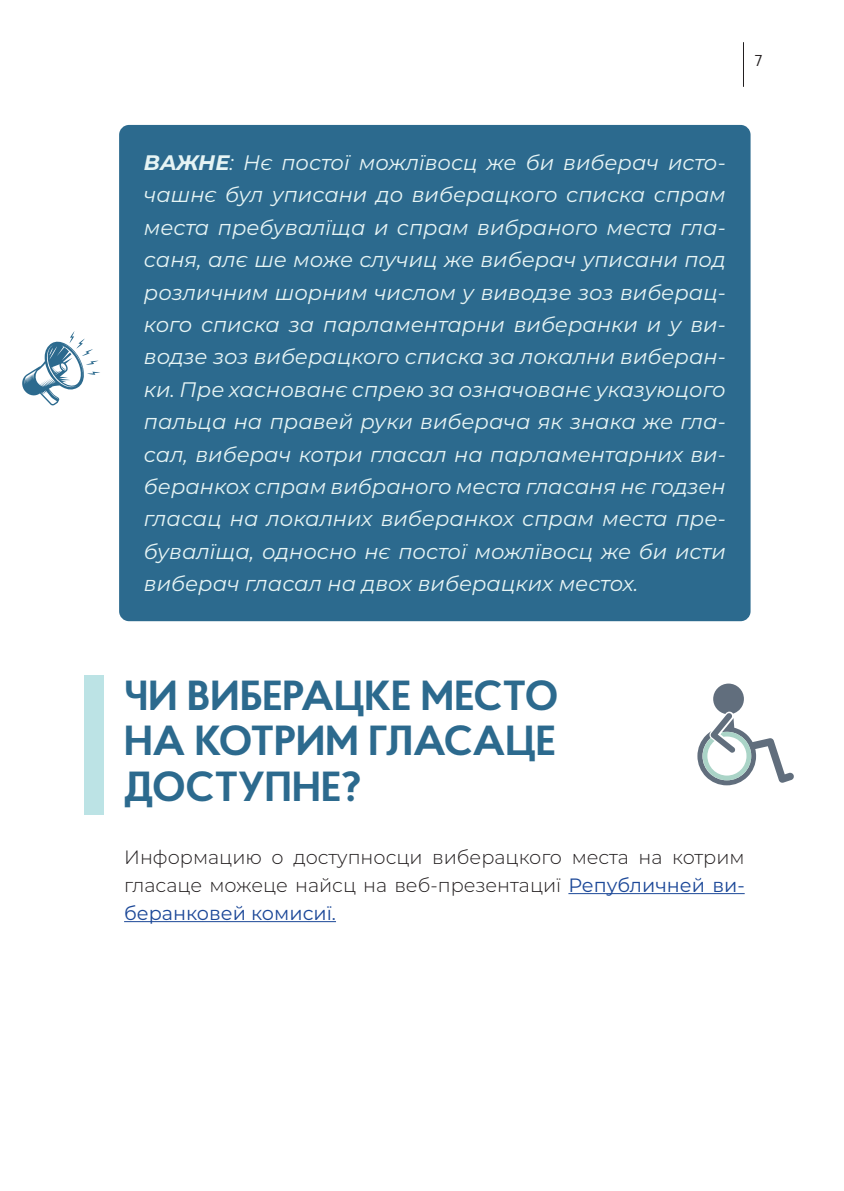
<style>
.page{position:relative;width:844px;height:1191px;background:#fff}
.page>*{position:absolute;margin:0;border:0;box-sizing:border-box;transform-origin:0 0}
.t1{font:700 42px/45.5px "Proba Pro";letter-spacing:.005em;color:#2c6a8e;text-align:justify}
.t2{font:italic 21px/32.4px "Montserrat";color:#e6f4f4;text-align:justify}
.t3{font:300 19.25px/28px "Montserrat";color:#231f20;text-align:justify}
.t4{font:15.75px "Proba Pro";color:#231f20}
.s1{font-weight:700}
.s2{font-weight:400;color:#1c4898}
</style>
<div class="page">
<hr style="left:743px;top:42px;width:1px;height:45px;background:#231f20">
<div style="left:84px;top:675px;width:20px;height:139px;background:#bce3e5"></div>
<hr style="left:568px;top:893px;width:176px;height:1px;background:#1c4898">
<hr style="left:124px;top:921px;width:212px;height:1px;background:#1c4898">
<div style="left:119px;top:125px;width:631px;height:496px;background:#2c6a8e;border-radius:10px"></div>
<svg style="left:22px;top:331px;width:78px;height:75px"></svg>
<svg style="left:697px;top:683px;width:97px;height:102px"></svg>
<p class="t4" style="left:754px;top:51px;width:10px">7</p>
<p class="t2" style="left:144px;top:146px;width:583px"><span class="s1">ВАЖНЕ</span>: Нє постої можлївосц же би виберач исто&shy;чашнє бул уписани до виберацкого списка спрам места пребувалїща и спрам вибраного места гла&shy;саня, алє ше може случиц же виберач уписани под розличним шорним числом у виводзе зоз виберац&shy;кого списка за парламентарни виберанки и у ви&shy;водзе зоз виберацкого списка за локални виберан&shy;ки. Пре хаснованє спрею за означованє указуюцого пальца на правей руки виберача як знака же гла&shy;сал, виберач котри гласал на парламентарних ви&shy;беранкох спрам вибраного места гласаня нє годзен гласац на локалних виберанкох спрам места пре&shy;бувалїща, односно нє постої можлївосц же би исти виберач гласал на двох виберацких местох.</p>
<h1 class="t1" style="left:124px;top:671px;width:435px">ЧИ ВИБЕРАЦКЕ МЕСТО НА КОТРИМ ГЛАСАЦЕ ДОСТУПНЕ?</h1>
<p class="t3" style="left:124px;top:842px;width:622px">Информацию о доступносци виберацкого места на котрим гласаце можеце найсц на веб-презентациї <span class="s2">Републичней ви&shy;беранковей комисиї.</span></p>
</div>
